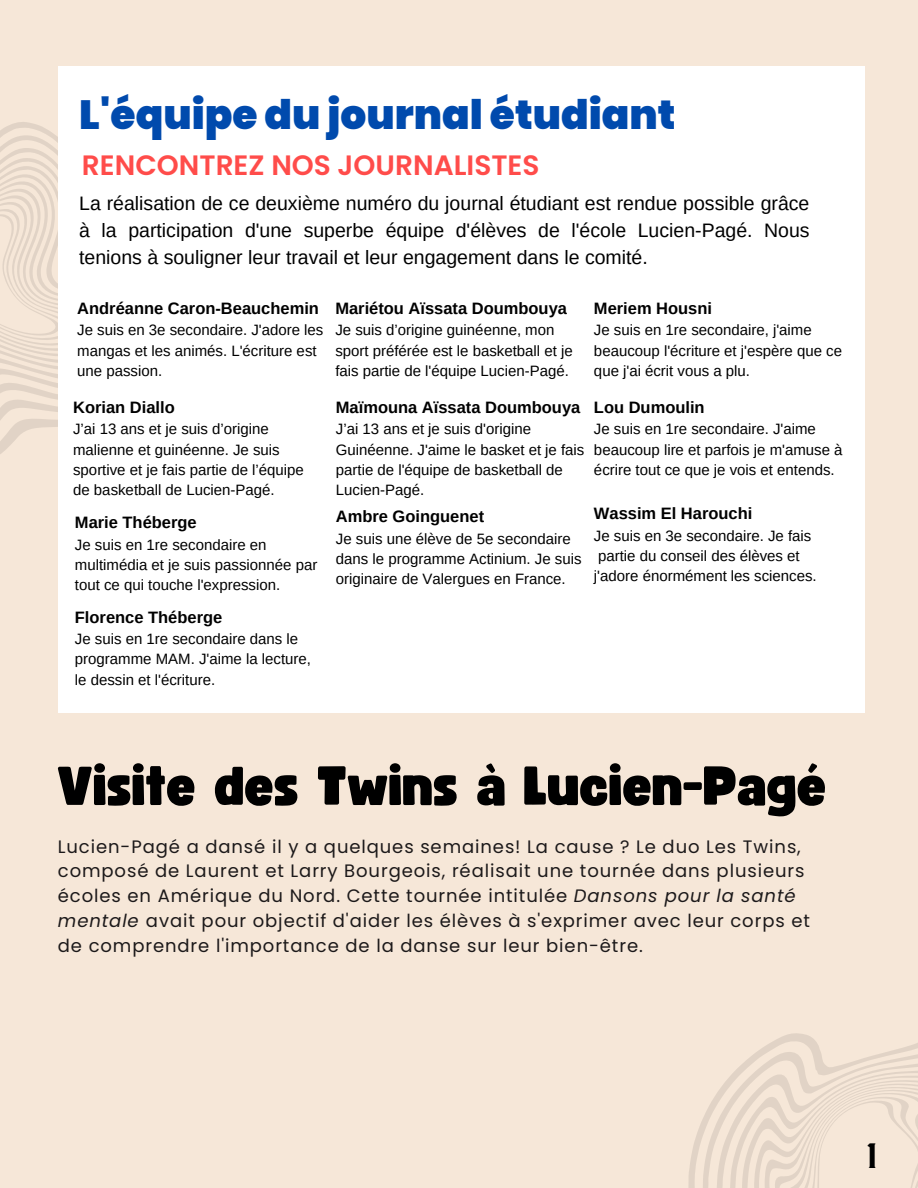
<style>
.page{position:relative;width:918px;height:1188px;background:#f6e7d8}
.page>*{position:absolute;margin:0;border:0;box-sizing:border-box;transform-origin:0 0}
.t1{font:54px "Funtastic";color:#000}
.t2{font:900 40.65px "Poppins";color:#004aad}
.t3{font:600 28.05px "Poppins";color:#ff4c4a}
.t4{font:24.75px "CS Gordon Vintage";color:#000}
.t5{font:19.5px/27px "Arimo";color:#000;text-align:justify}
.t6{font:18px/24.8px "Poppins";letter-spacing:.05em;color:#1c191a}
.t7{font:700 16.5px "Arimo";color:#000}
.t8{font:15px/20.2px "Arimo";color:#000}
.s1{font-style:italic}
</style>
<div class="page">
<svg style="left:688px;top:1033px;width:230px;height:155px"></svg>
<svg style="left:0;top:122px;width:53px;height:332px"></svg>
<svg style="left:0;top:134px;width:58px;height:313px"></svg>
<svg style="left:0;top:148px;width:58px;height:282px"></svg>
<div style="left:58px;top:66px;width:807px;height:646px;background:#fff"></div>
<p class="t2" style="left:79px;top:87px;width:598px">L'équipe du journal étudiant</p>
<p class="t3" style="left:82px;top:145px;width:459px">RENCONTREZ NOS JOURNALISTES</p>
<p class="t5" style="left:79px;top:189px;width:732px">La réalisation de ce deuxième numéro du journal étudiant est rendue possible grâce à la participation d'une superbe équipe d'élèves de l'école Lucien-Pagé. Nous tenions à souligner leur travail et leur engagement dans le comité.</p>
<p class="t7" style="left:77px;top:299px;width:243px">Andréanne Caron-Beauchemin</p>
<p class="t8" style="left:77px;top:320px;width:248px">Je suis en 3e secondaire. J'adore les mangas et les animés. L'écriture est une passion.</p>
<p class="t7" style="left:73px;top:398px;width:103px">Korian Diallo</p>
<p class="t8" style="left:73px;top:419px;width:232px">J’ai 13 ans et je suis d’origine malienne et guinéenne. Je suis sportive et je fais partie de l’équipe de basketball de Lucien-Pagé.</p>
<p class="t7" style="left:75px;top:513px;width:123px">Marie Théberge</p>
<p class="t8" style="left:75px;top:534px;width:244px">Je suis en 1re secondaire en multimédia et je suis passionnée par tout ce qui touche l'expression.</p>
<p class="t7" style="left:75px;top:608px;width:149px">Florence Théberge</p>
<p class="t8" style="left:75px;top:629px;width:238px">Je suis en 1re secondaire dans le programme MAM. J'aime la lecture, le dessin et l'écriture.</p>
<p class="t7" style="left:335px;top:299px;width:233px">Mariétou Aïssata Doumbouya</p>
<p class="t8" style="left:335px;top:320px;width:239px">Je suis d’origine guinéenne, mon sport préférée est le basketball et je fais partie de l'équipe Lucien-Pagé.</p>
<p class="t7" style="left:336px;top:398px;width:246px">Maïmouna Aïssata Doumbouya</p>
<p class="t8" style="left:336px;top:419px;width:250px">J’ai 13 ans et je suis d'origine<br>Guinéenne. J'aime le basket et je fais partie de l'équipe de basketball de<br>Lucien-Pagé.</p>
<p class="t7" style="left:336px;top:507px;width:150px">Ambre Goinguenet</p>
<p class="t8" style="left:336px;top:528px;width:247px">Je suis une élève de 5e secondaire dans le programme Actinium. Je suis originaire de Valergues en France.</p>
<p class="t7" style="left:594px;top:299px;width:120px">Meriem Housni</p>
<p class="t8" style="left:594px;top:320px;width:250px">Je suis en 1re secondaire, j'aime beaucoup l'écriture et j'espère que ce que j'ai écrit vous a plu.</p>
<p class="t7" style="left:594px;top:398px;width:112px">Lou Dumoulin</p>
<p class="t8" style="left:594px;top:419px;width:250px">Je suis en 1re secondaire. J'aime beaucoup lire et parfois je m'amuse à écrire tout ce que je vois et entends.</p>
<p class="t7" style="left:594px;top:504px;width:160px">Wassim El Harouchi</p>
<p class="t8" style="left:594px;top:525px;width:224px">Je suis en 3e secondaire. Je fais partie du conseil des élèves et j'adore énormément les sciences.</p>
<p class="t1" style="left:58px;top:761px;width:771px">Visite des Twins à Lucien-Pagé</p>
<p class="t6" style="left:58px;top:834px;width:754px">Lucien-Pagé a dansé il y a quelques semaines! La cause ? Le duo Les Twins, composé de Laurent et Larry Bourgeois, réalisait une tournée dans plusieurs écoles en Amérique du Nord. Cette tournée intitulée <span class="s1">Dansons pour la santé mentale</span> avait pour objectif d'aider les élèves à s'exprimer avec leur corps et de comprendre l'importance de la danse sur leur bien-être.</p>
<p class="t4" style="left:865px;top:1145px;width:15px">1</p>
</div>
